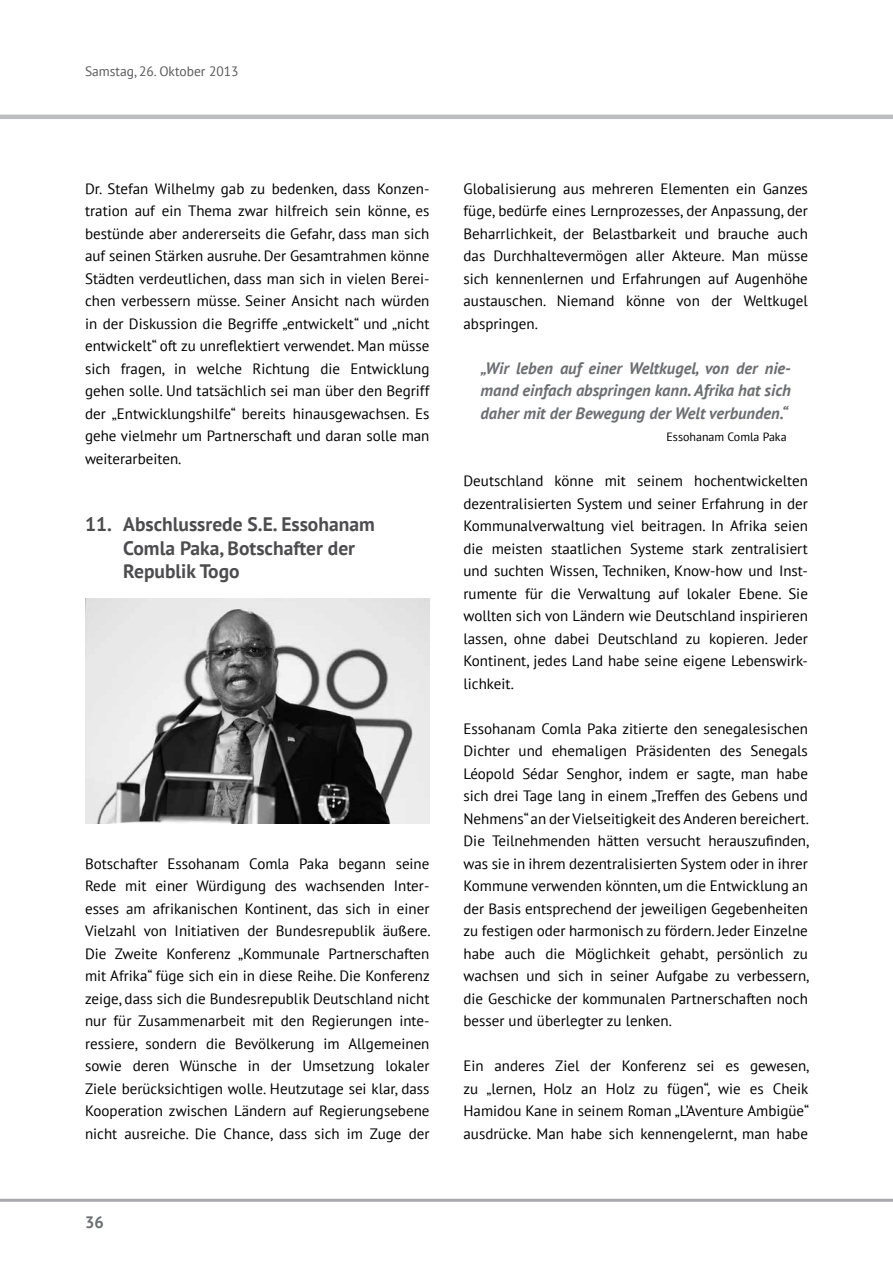
<style>
.page{position:relative;width:893px;height:1263px;background:#fff}
.page>*{position:absolute;margin:0;border:0;box-sizing:border-box;transform-origin:0 0}
.t1{font:700 19.5px/23.4px "PT Sans";color:#4d4d4f}
.zitat{font:italic 700 16.5px/22.5px "PT Sans";color:#6d6e71;text-align:justify}
.t2{font:700 16.5px "PT Sans";color:#6d6e71}
.t3{font:15px/22.5px "PT Sans";color:#000;text-align:justify}
.t4{font:13.5px "PT Sans";color:#58595b}
.Zitatquelle{font:12px "PT Sans";color:#000}
</style>
<div class="page">
<hr style="left:0;top:115px;width:893px;height:4px;background:#bcbec0">
<hr style="left:0;top:1199px;width:893px;height:3px;background:#a7a9ac">
<img style="left:85px;top:599px;width:344px;height:225px">
<p class="t4" style="left:85px;top:63px;width:155px">Samstag, 26. Oktober 2013</p>
<p class="t3" style="left:85px;top:177px;width:346px">Dr. Stefan Wilhelmy gab zu bedenken, dass Konzen&shy;tration auf ein Thema zwar hilfreich sein könne, es bestünde aber andererseits die Gefahr, dass man sich auf seinen Stärken ausruhe. Der Gesamtrahmen könne Städten verdeutlichen, dass man sich in vielen Berei&shy;chen verbessern müsse. Seiner Ansicht nach würden in der Diskussion die Begriffe „entwickelt“ und „nicht entwickelt“ oft zu unreflektiert verwendet. Man müsse sich fragen, in welche Richtung die Entwicklung gehen solle. Und tatsächlich sei man über den Begriff der „Entwicklungshilfe“ bereits hinausgewachsen. Es gehe vielmehr um Partnerschaft und daran solle man weiterarbeiten.</p>
<h2 class="t1" style="left:123px;top:512px;width:253px;text-indent:-38px">11. Abschlussrede S.E. Essohanam<br>Comla Paka, Botschafter der<br>Republik Togo</h2>
<p class="t3" style="left:85px;top:852px;width:347px">Botschafter Essohanam Comla Paka begann seine Rede mit einer Würdigung des wachsenden Inter&shy;esses am afrikanischen Kontinent, das sich in einer Vielzahl von Initiativen der Bundesrepublik äußere.<br>Die Zweite Konferenz „Kommunale Partnerschaften mit Afrika“ füge sich ein in diese Reihe. Die Konferenz zeige, dass sich die Bundesrepublik Deutschland nicht nur für Zusammenarbeit mit den Regierungen inte&shy;ressiere, sondern die Bevölkerung im Allgemeinen sowie deren Wünsche in der Umsetzung lokaler Ziele berücksichtigen wolle. Heutzutage sei klar, dass Kooperation zwischen Ländern auf Regierungsebene nicht ausreiche. Die Chance, dass sich im Zuge der</p>
<p class="t2" style="left:85px;top:1211px;width:20px">36</p>
<p class="t3" style="left:463px;top:177px;width:346px">Globalisierung aus mehreren Elementen ein Ganzes füge, bedürfe eines Lernprozesses, der Anpassung, der Beharrlichkeit, der Belastbarkeit und brauche auch das Durchhaltevermögen aller Akteure. Man müsse sich kennenlernen und Erfahrungen auf Augenhöhe austauschen. Niemand könne von der Weltkugel abspringen.</p>
<p class="zitat" style="left:480px;top:356px;width:312px">„Wir leben auf einer Weltkugel, von der nie&shy;mand einfach abspringen kann. Afrika hat sich daher mit der Bewegung der Welt verbunden.“</p>
<p class="Zitatquelle" style="left:666px;top:429px;width:122px">Essohanam Comla Paka</p>
<p class="t3" style="left:463px;top:469px;width:346px">Deutschland könne mit seinem hochentwickelten dezentralisierten System und seiner Erfahrung in der Kommunalverwaltung viel beitragen. In Afrika seien die meisten staatlichen Systeme stark zentralisiert und suchten Wissen, Techniken, Know-how und Inst&shy;rumente für die Verwaltung auf lokaler Ebene. Sie wollten sich von Ländern wie Deutschland inspirieren lassen, ohne dabei Deutschland zu kopieren. Jeder Kontinent, jedes Land habe seine eigene Lebenswirk&shy;lichkeit.</p>
<p class="t3" style="left:463px;top:717px;width:347px">Essohanam Comla Paka zitierte den senegalesischen Dichter und ehemaligen Präsidenten des Senegals Léopold Sédar Senghor, indem er sagte, man habe sich drei Tage lang in einem „Treffen des Gebens und Nehmens“ an der Vielseitigkeit des Anderen bereichert.<br>Die Teilnehmenden hätten versucht herauszufinden, was sie in ihrem dezentralisierten System oder in ihrer Kommune verwenden könnten, um die Entwicklung an der Basis entsprechend der jeweiligen Gegebenheiten zu festigen oder harmonisch zu fördern. Jeder Einzelne habe auch die Möglichkeit gehabt, persönlich zu wachsen und sich in seiner Aufgabe zu verbessern, die Geschicke der kommunalen Partnerschaften noch besser und überlegter zu lenken.</p>
<p class="t3" style="left:463px;top:1054px;width:347px">Ein anderes Ziel der Konferenz sei es gewesen, zu „lernen, Holz an Holz zu fügen“, wie es Cheik Hamidou Kane in seinem Roman „L’Aventure Ambigüe“ ausdrücke. Man habe sich kennengelernt, man habe</p>
</div>
